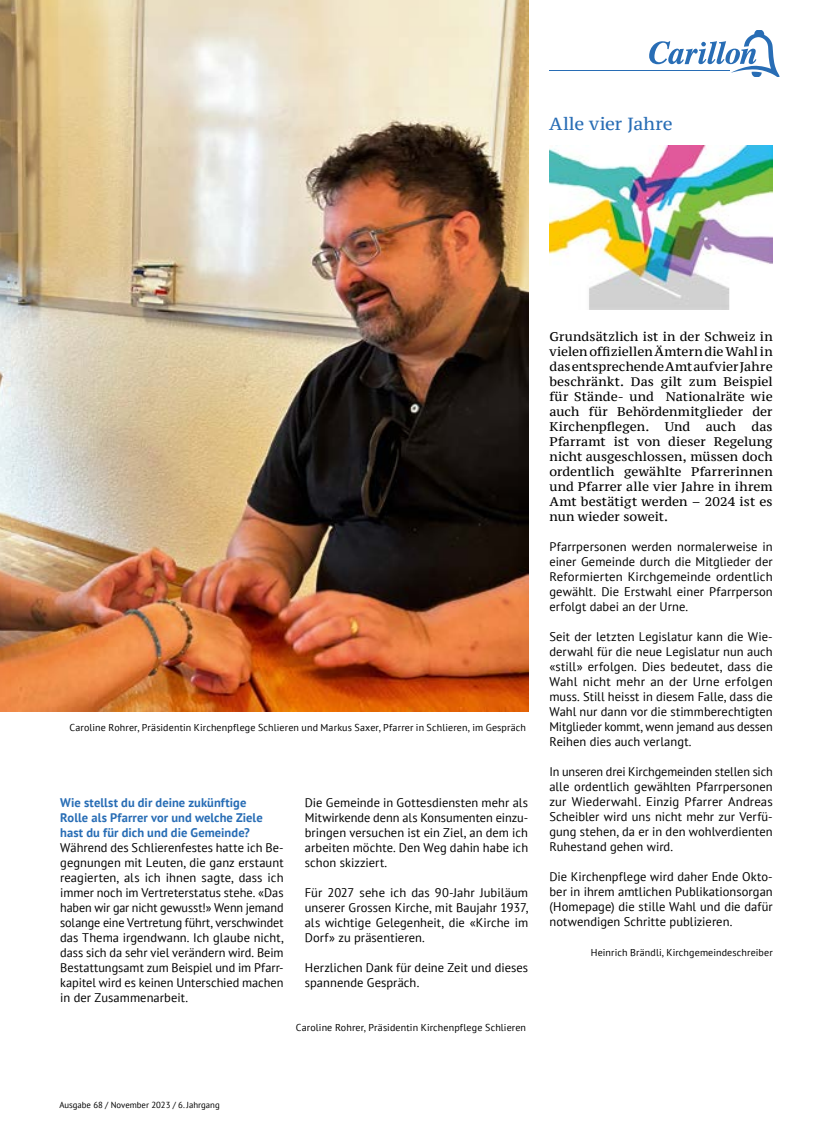
<style>
.page{position:relative;width:833px;height:1134px;background:#fff}
.page>*{position:absolute;margin:0;border:0;box-sizing:border-box;transform-origin:0 0}
.t1{font:17.5px "PT Serif Caption";letter-spacing:-.005em;color:#286db5}
.t2{font:12.5px/15px "PT Sans";letter-spacing:.005em;color:#000;text-align:justify}
.t3{font:12.5px/15px "PT Serif Caption";letter-spacing:.005em;color:#000;text-align:justify}
.t4{font:700 12.5px/15px "PT Sans";letter-spacing:.005em;color:#286db5}
.t5{font:10px "PT Sans";letter-spacing:.015em;color:#000}
.t6{font:8.75px "PT Sans";color:#000}
</style>
<div class="page">
<hr style="left:549px;top:70px;width:180px;height:1px;background:#286db5">
<svg style="left:649px;top:30px;width:130px;height:47px"></svg>
<img style="left:11px;top:0;width:517px;height:712px">
<img style="left:0;top:0;width:11px;height:712px">
<img style="left:549px;top:145px;width:223px;height:165px">
<h1 class="t1" style="left:549px;top:113px;width:125px">Alle vier Jahre</h1>
<p class="t5" style="left:69px;top:721px;width:458px">Caroline Rohrer, Präsidentin Kirchenpflege Schlieren und Markus Saxer, Pfarrer in Schlieren, im Gespräch</p>
<p class="t4" style="left:60px;top:795px;width:204px">Wie stellst du dir deine zukünftige<br>Rolle als Pfarrer vor und welche Ziele hast du für dich und die Gemeinde?</p>
<p class="t2" style="left:60px;top:840px;width:225px">Während des Schlierenfestes hatte ich Be&shy;gegnungen mit Leuten, die ganz erstaunt reagierten, als ich ihnen sagte, dass ich immer noch im Vertreterstatus stehe. «Das haben wir gar nicht gewusst!» Wenn jemand solange eine Vertretung führt, verschwindet das Thema irgendwann. Ich glaube nicht, dass sich da sehr viel verändern wird. Beim Bestattungsamt zum Beispiel und im Pfarr&shy;kapitel wird es keinen Unterschied machen in der Zusammenarbeit.</p>
<p class="t2" style="left:305px;top:795px;width:225px">Die Gemeinde in Gottesdiensten mehr als Mitwirkende denn als Konsumenten einzu&shy;bringen versuchen ist ein Ziel, an dem ich arbeiten möchte. Den Weg dahin habe ich schon skizziert.</p>
<p class="t2" style="left:305px;top:885px;width:225px">Für 2027 sehe ich das 90-Jahr Jubiläum unserer Grossen Kirche, mit Baujahr 1937, als wichtige Gelegenheit, die «Kirche im Dorf» zu präsentieren.</p>
<p class="t2" style="left:305px;top:960px;width:225px">Herzlichen Dank für deine Zeit und dieses spannende Gespräch.</p>
<p class="t5" style="left:296px;top:1021px;width:232px">Caroline Rohrer, Präsidentin Kirchenpflege Schlieren</p>
<p class="t3" style="left:549px;top:329px;width:225px">Grundsätzlich ist in der Schweiz in vielen offiziellen Ämtern die Wahl in das entsprechende Amt auf vier Jahre beschränkt. Das gilt zum Beispiel für Stände- und Nationalräte wie auch für Behördenmitglieder der Kirchenpflegen. Und auch das Pfarramt ist von dieser Regelung nicht ausgeschlossen, müssen doch ordentlich gewählte Pfarrerinnen und Pfarrer alle vier Jahre in ihrem Amt bestätigt werden – 2024 ist es nun wieder soweit.</p>
<p class="t2" style="left:549px;top:538px;width:225px">Pfarrpersonen werden normalerweise in einer Gemeinde durch die Mitglieder der Reformierten Kirchgemeinde ordentlich gewählt. Die Erstwahl einer Pfarrperson erfolgt dabei an der Urne.</p>
<p class="t2" style="left:549px;top:628px;width:225px">Seit der letzten Legislatur kann die Wie&shy;derwahl für die neue Legislatur nun auch «still» erfolgen. Dies bedeutet, dass die Wahl nicht mehr an der Urne erfolgen muss. Still heisst in diesem Falle, dass die Wahl nur dann vor die stimmberechtigten Mitglieder kommt, wenn jemand aus dessen Reihen dies auch verlangt.</p>
<p class="t2" style="left:549px;top:763px;width:225px">In unseren drei Kirchgemeinden stellen sich alle ordentlich gewählten Pfarrpersonen zur Wiederwahl. Einzig Pfarrer Andreas Scheibler wird uns nicht mehr zur Verfü&shy;gung stehen, da er in den wohlverdienten Ruhestand gehen wird.</p>
<p class="t2" style="left:549px;top:868px;width:225px">Die Kirchenpflege wird daher Ende Okto&shy;ber in ihrem amtlichen Publikationsorgan (Homepage) die stille Wahl und die dafür notwendigen Schritte publizieren.</p>
<p class="t5" style="left:591px;top:946px;width:183px">Heinrich Brändli, Kirchgemeindeschreiber</p>
<p class="t6" style="left:59px;top:1099px;width:162px">Ausgabe 68 / November 2023 / 6. Jahrgang</p>
</div>
